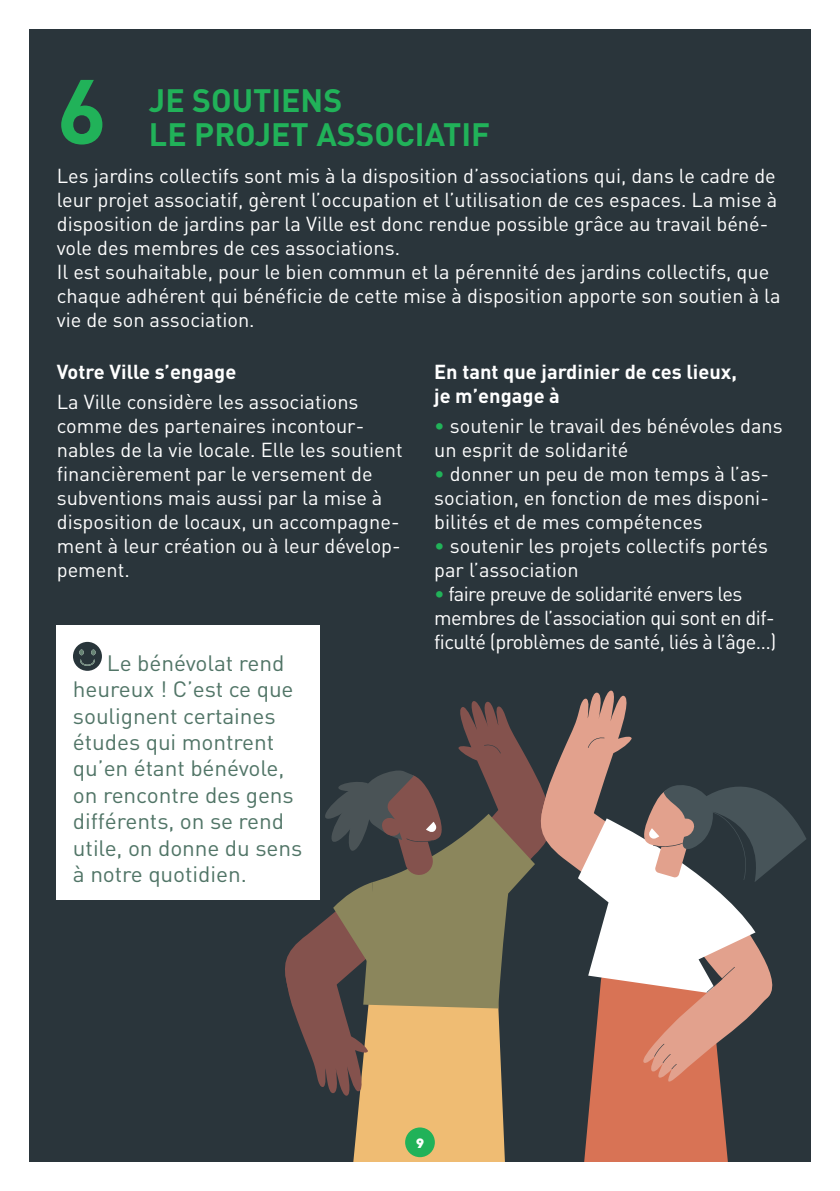
<style>
.page{position:relative;width:840px;height:1191px;background:#fff}
.page>*{position:absolute;margin:0;border:0;box-sizing:border-box;transform-origin:0 0}
.CHIFFRE{font:700 90px "DIN";color:#21b259}
.TITRE{font:700 32px "DIN";color:#21b259}
.texte{font:22px/26.4px "DIN";letter-spacing:-.005em;color:#517567}
.TEXTE{font:20px/24px "DIN";color:#fff}
.TEXTE-2{font:20px/24px "DIN";letter-spacing:-.03em;color:#fff}
.SOUS_TITRE{font:700 20px "DIN";color:#fff}
.t1{font:700 12px "LEMONMILK";color:#fff}
.s1{color:#21b259}
</style>
<div class="page">
<div style="left:0;top:0;width:839px;height:1191px;background:#2a353b"></div>
<svg style="left:282px;top:690px;width:524px;height:472px"></svg>
<div style="left:0;top:0;width:839px;height:28px;background:#fff"></div>
<div style="left:811px;top:0;width:28px;height:1191px;background:#fff"></div>
<div style="left:0;top:0;width:28px;height:1191px;background:#fff"></div>
<div style="left:0;top:1162px;width:839px;height:29px;background:#fff"></div>
<div style="left:405px;top:1127px;width:29px;height:30px;background:#21b259;border-radius:50%"></div>
<div style="left:56px;top:625px;width:263px;height:274px;background:#fff"></div>
<svg style="left:73px;top:642px;width:29px;height:29px"></svg>
<p class="CHIFFRE" style="left:57px;top:53px;width:52px">6</p>
<p class="TITRE" style="left:149px;top:79px;width:195px">JE SOUTIENS</p>
<p class="TITRE" style="left:149px;top:113px;width:342px">LE PROJET ASSOCIATIF</p>
<p class="TEXTE" style="left:57px;top:163px;width:721px">Les jardins collectifs sont mis à la disposition d’associations qui, dans le cadre de leur projet associatif, gèrent l’occupation et l’utilisation de ces espaces. La mise à disposition de jardins par la Ville est donc rendue possible grâce au travail béné&shy;vole des membres de ces associations.</p>
<p class="TEXTE" style="left:57px;top:259px;width:725px">Il est souhaitable, pour le bien commun et la pérennité des jardins collectifs, que chaque adhérent qui bénéficie de cette mise à disposition apporte son soutien à la vie de son association.</p>
<p class="SOUS_TITRE" style="left:57px;top:359px;width:181px">Votre Ville s’engage</p>
<p class="TEXTE" style="left:57px;top:389px;width:347px">La Ville considère les associations comme des partenaires incontour&shy;nables de la vie locale. Elle les soutient financièrement par le versement de subventions mais aussi par la mise à disposition de locaux, un accompagne&shy;ment à leur création ou à leur dévelop&shy;pement.</p>
<p class="SOUS_TITRE" style="left:434px;top:359px;width:304px">En tant que jardinier de ces lieux,</p>
<p class="SOUS_TITRE" style="left:434px;top:383px;width:127px">je m’engage à</p>
<p class="TEXTE" style="left:434px;top:413px;width:350px"><span class="s1">•</span> soutenir le travail des bénévoles dans un esprit de solidarité</p>
<p class="TEXTE" style="left:434px;top:461px;width:336px;text-align:justify"><span class="s1">•</span> donner un peu de mon temps à l’as&shy;sociation, en fonction de mes disponi&shy;bilités et de mes compétences</p>
<p class="TEXTE" style="left:434px;top:533px;width:335px"><span class="s1">•</span> soutenir les projets collectifs portés par l’association</p>
<p class="TEXTE-2" style="left:434px;top:581px;width:343px"><span class="s1">•</span> faire preuve de solidarité envers les membres de l’association qui sont en dif&shy;ficulté (problèmes de santé, liés à l’âge…)</p>
<p class="texte" style="left:73px;top:649px;width:231px;text-indent:34px">Le bénévolat rend heureux ! C’est ce que soulignent certaines études qui montrent qu’en étant bénévole, on rencontre des gens différents, on se rend utile, on donne du sens à notre quotidien.</p>
<p class="t1" style="left:416px;top:1135px;width:9px">9</p>
</div>
